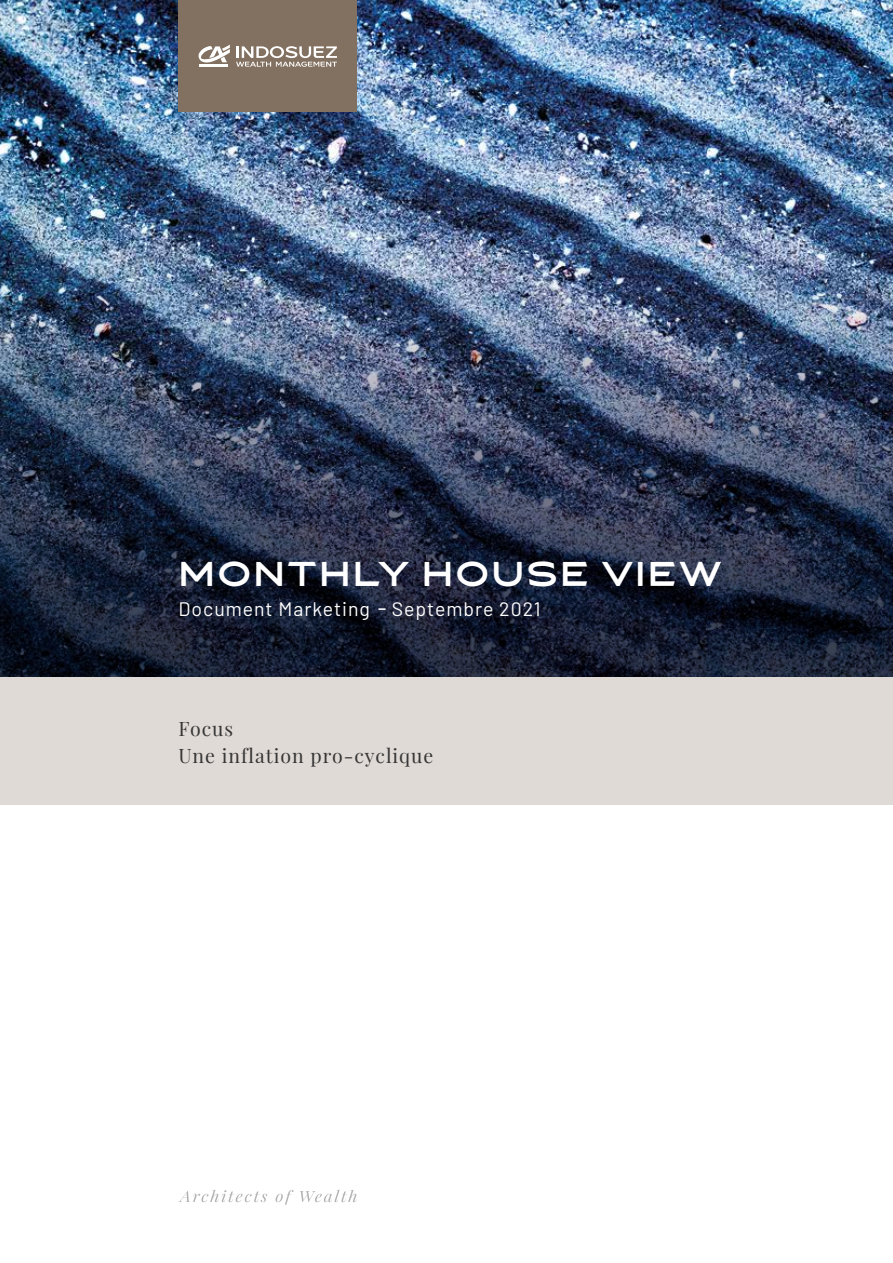
<style>
.page{position:relative;width:893px;height:1263px;background:#fff}
.page>*{position:absolute;margin:0;border:0;box-sizing:border-box;transform-origin:0 0}
.t1{font:33px "Asterone";letter-spacing:.055em;color:#fff}
.t2{font:19.5px "Barlow";letter-spacing:.05em;color:#fff}
.t3{font:19.5px/27px "Playfair Display";letter-spacing:.05em;color:#373636}
.s1{font-family:"Playfair Display";font-weight:700}
</style>
<div class="page">
<img style="left:0;top:0;width:893px;height:257px">
<img style="left:0;top:257px;width:893px;height:70px">
<svg style="left:0;top:327px;width:893px;height:151px;background:#3f4d6b"></svg>
<svg style="left:0;top:478px;width:893px;height:199px;background:#1b2338"></svg>
<div style="left:179px;top:0;width:178px;height:112px;background:#827060"></div>
<svg style="left:236px;top:46px;width:101px;height:21px"></svg>
<hr style="left:199px;top:64px;width:29px;height:3px;background:#fff">
<svg style="left:198px;top:45px;width:32px;height:18px"></svg>
<div style="left:0;top:677px;width:893px;height:128px;background:#dfdad5"></div>
<svg style="left:179px;top:1190px;width:88px;height:12px"></svg>
<svg style="left:276px;top:1190px;width:18px;height:15px"></svg>
<svg style="left:300px;top:1189px;width:57px;height:13px"></svg>
<h1 class="t1" style="left:179px;top:552px;width:545px">MONTHLY HOUSE VIEW</h1>
<p class="t2" style="left:179px;top:595px;width:364px">Document Marketing <span class="s1">-</span> Septembre 2021</p>
<p class="t3" style="left:179px;top:713px;width:256px">Focus<br>Une inflation pro-cyclique</p>
</div>
